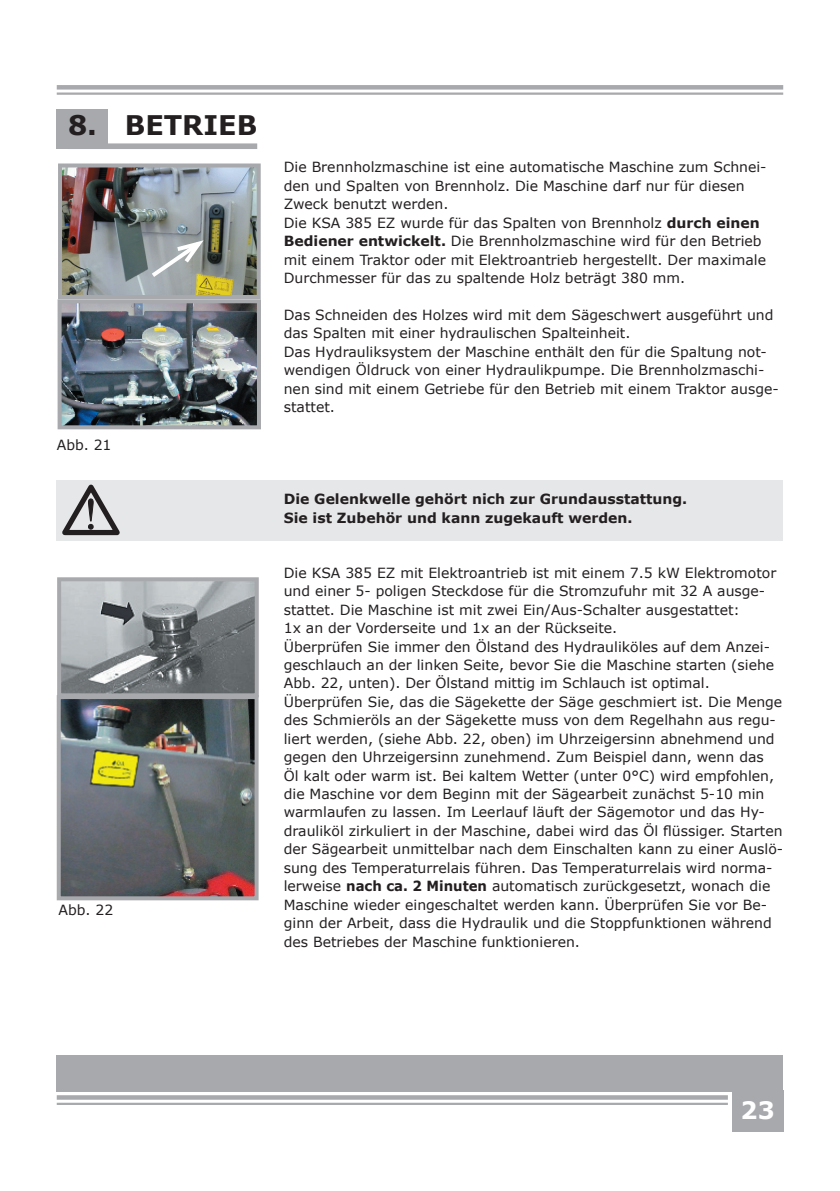
<style>
.page{position:relative;width:840px;height:1191px;background:#fff}
.page>*{position:absolute;margin:0;border:0;box-sizing:border-box;transform-origin:0 0}
.t1{font:700 27px "Verdana";color:#231f20}
.t2{font:700 24px "Verdana";color:#fff}
.t3{font:14px/18.4px "Verdana";color:#231f20}
.t4{font:700 14px/18.4px "Verdana";color:#231f20}
.s1{font-weight:700}
</style>
<div class="page">
<div style="left:57px;top:1054px;width:725px;height:37px;background:#a8a9ad"></div>
<svg style="left:57px;top:1095px;width:670px;height:4px;background:#acadb1"></svg>
<hr style="left:57px;top:1102px;width:670px;height:3px;background:#a8a9ad">
<div style="left:57px;top:85px;width:725px;height:5px;background:#a8a9ad"></div>
<hr style="left:57px;top:92px;width:725px;height:3px;background:#a8a9ad">
<div style="left:731px;top:1090px;width:51px;height:41px;background:#a8a9ad"></div>
<div style="left:57px;top:480px;width:725px;height:60px;background:#e6e7e9"></div>
<div style="left:57px;top:109px;width:51px;height:40px;background:#a8a9ad"></div>
<div style="left:68px;top:143px;width:189px;height:6px;background:#a8a9ad"></div>
<img style="left:62px;top:582px;width:191px;height:110px">
<div style="left:57px;top:577px;width:201px;height:120px;border:4px solid #a8a9ad"></div>
<svg style="left:62px;top:484px;width:58px;height:52px"></svg>
<img style="left:63px;top:168px;width:192px;height:126px">
<div style="left:58px;top:163px;width:202px;height:136px;border:4px solid #a8a9ad"></div>
<svg style="left:147px;top:237px;width:61px;height:44px;background:#a9aeab"></svg>
<img style="left:63px;top:304px;width:193px;height:120px">
<div style="left:58px;top:299px;width:203px;height:130px;border:4px solid #a8a9ad"></div>
<img style="left:62px;top:700px;width:191px;height:195px">
<div style="left:57px;top:695px;width:201px;height:205px;border:4px solid #a8a9ad"></div>
<h1 class="t1" style="left:68px;top:107px;width:190px">8. BETRIEB</h1>
<p class="t3" style="left:57px;top:435px;width:56px">Abb. 21</p>
<p class="t3" style="left:58px;top:900px;width:56px">Abb. 22</p>
<p class="t3" style="left:283px;top:158px;width:484px">Die Brennholzmaschine ist eine automatische Maschine zum Schnei&shy;den und Spalten von Brennholz. Die Maschine darf nur für diesen Zweck benutzt werden.<br>Die KSA 385 EZ wurde für das Spalten von Brennholz <span class="s1">durch einen Bediener entwickelt.</span> Die Brennholzmaschine wird für den Betrieb mit einem Traktor oder mit Elektroantrieb hergestellt. Der maximale Durchmesser für das zu spaltende Holz beträgt 380 mm.</p>
<p class="t3" style="left:283px;top:305px;width:496px">Das Schneiden des Holzes wird mit dem Sägeschwert ausgeführt und das Spalten mit einer hydraulischen Spalteinheit.<br>Das Hydrauliksystem der Maschine enthält den für die Spaltung not&shy;wendigen Öldruck von einer Hydraulikpumpe. Die Brennholzmaschi&shy;nen sind mit einem Getriebe für den Betrieb mit einem Traktor ausge&shy;stattet.</p>
<p class="t4" style="left:283px;top:489px;width:405px">Die Gelenkwelle gehört nich zur Grundausstattung.<br>Sie ist Zubehör und kann zugekauft werden.</p>
<p class="t3" style="left:283px;top:563px;width:500px">Die KSA 385 EZ mit Elektroantrieb ist mit einem 7.5 kW Elektromotor und einer 5- poligen Steckdose für die Stromzufuhr mit 32 A ausge&shy;stattet. Die Maschine ist mit zwei Ein/Aus-Schalter ausgestattet:<br>1x an der Vorderseite und 1x an der Rückseite.<br>Überprüfen Sie immer den Ölstand des Hydrauliköles auf dem Anzei&shy;geschlauch an der linken Seite, bevor Sie die Maschine starten (siehe Abb. 22, unten). Der Ölstand mittig im Schlauch ist optimal.<br>Überprüfen Sie, das die Sägekette der Säge geschmiert ist. Die Menge des Schmieröls an der Sägekette muss von dem Regelhahn aus regu&shy;liert werden, (siehe Abb. 22, oben) im Uhrzeigersinn abnehmend und gegen den Uhrzeigersinn zunehmend. Zum Beispiel dann, wenn das<br>Öl kalt oder warm ist. Bei kaltem Wetter (unter 0°C) wird empfohlen, die Maschine vor dem Beginn mit der Sägearbeit zunächst 5-10 min warmlaufen zu lassen. Im Leerlauf läuft der Sägemotor und das Hy&shy;drauliköl zirkuliert in der Maschine, dabei wird das Öl flüssiger. Starten der Sägearbeit unmittelbar nach dem Einschalten kann zu einer Auslö&shy;sung des Temperaturrelais führen. Das Temperaturrelais wird norma&shy;lerweise <span class="s1">nach ca. 2 Minuten</span> automatisch zurückgesetzt, wonach die Maschine wieder eingeschaltet werden kann. Überprüfen Sie vor Be&shy;ginn der Arbeit, dass die Hydraulik und die Stoppfunktionen während des Betriebes der Maschine funktionieren.</p>
<h2 class="t2" style="left:740px;top:1092px;width:36px">23</h2>
</div>
